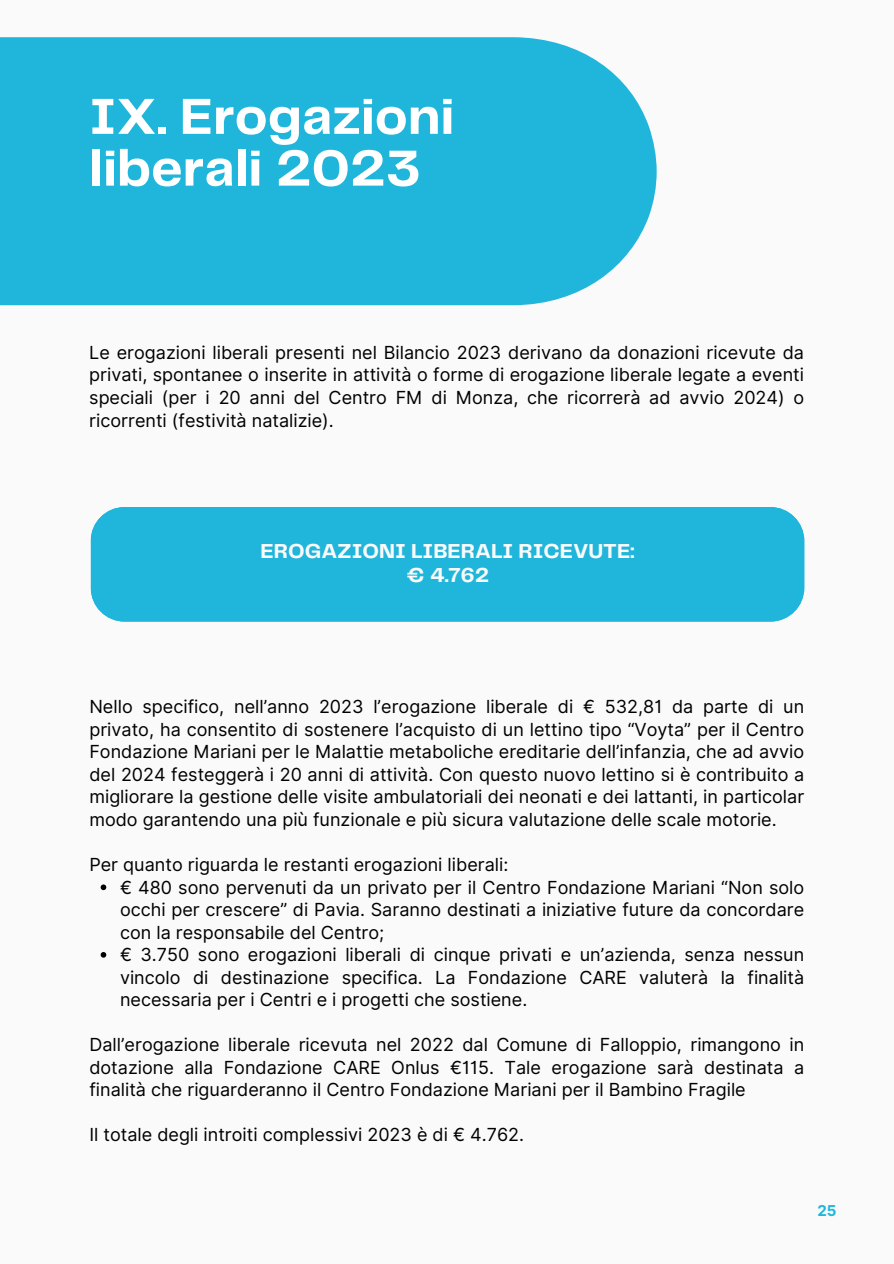
<style>
.page{position:relative;width:894px;height:1264px;background:#fff}
.page>*{position:absolute;margin:0;border:0;box-sizing:border-box;transform-origin:0 0}
.t1{font:700 52.5px/51.8px "Telegraf";color:#fff}
.t2{font:700 21px/24.8px "Telegraf";color:#fafafa;text-align:center}
.t3{font:18px/22.5px "Inter";color:#000001;text-align:justify}
.t4{font:700 15px "Inter";color:#20b6db}
</style>
<div class="page">
<div style="left:0;top:0;width:893px;height:1263px;background:#fafafa"></div>
<div style="left:0;top:37px;width:656px;height:268px;background:#20b6db"></div>
<svg style="left:101px;top:884px;width:5px;height:6px"></svg>
<svg style="left:101px;top:952px;width:5px;height:5px"></svg>
<div style="left:91px;top:507px;width:713px;height:114px;background:#20b6db"></div>
<h1 class="t1" style="left:89px;top:93px;width:366px">IX. Erogazioni liberali 2023</h1>
<p class="t3" style="left:89px;top:341px;width:716px">Le erogazioni liberali presenti nel Bilancio 2023 derivano da donazioni ricevute da privati, spontanee o inserite in attività o forme di erogazione liberale legate a eventi speciali (per i 20 anni del Centro FM di Monza, che ricorrerà ad avvio 2024) o ricorrenti (festività natalizie).</p>
<p class="t2" style="left:260px;top:539px;width:375px">EROGAZIONI LIBERALI RICEVUTE: € 4.762</p>
<h2 class="t3" style="left:89px;top:695px;width:716px">Nello specifico, nell’anno 2023 l’erogazione liberale di € 532,81 da parte di un privato, ha consentito di sostenere l’acquisto di un lettino tipo “Voyta” per il Centro Fondazione Mariani per le Malattie metaboliche ereditarie dell’infanzia, che ad avvio del 2024 festeggerà i 20 anni di attività. Con questo nuovo lettino si è contribuito a migliorare la gestione delle visite ambulatoriali dei neonati e dei lattanti, in particolar modo garantendo una più funzionale e più sicura valutazione delle scale motorie.</h2>
<p class="t3" style="left:89px;top:853px;width:420px">Per quanto riguarda le restanti erogazioni liberali:</p>
<p class="t3" style="left:120px;top:875px;width:685px">€ 480 sono pervenuti da un privato per il Centro Fondazione Mariani “Non solo occhi per crescere” di Pavia. Saranno destinati a iniziative future da concordare con la responsabile del Centro;</p>
<p class="t3" style="left:120px;top:943px;width:685px">€ 3.750 sono erogazioni liberali di cinque privati e un’azienda, senza nessun vincolo di destinazione specifica. La Fondazione CARE valuterà la finalità necessaria per i Centri e i progetti che sostiene.</p>
<p class="t3" style="left:89px;top:1033px;width:716px">Dall’erogazione liberale ricevuta nel 2022 dal Comune di Falloppio, rimangono in dotazione alla Fondazione CARE Onlus €115. Tale erogazione sarà destinata a finalità che riguarderanno il Centro Fondazione Mariani per il Bambino Fragile</p>
<p class="t3" style="left:89px;top:1123px;width:436px">Il totale degli introiti complessivi 2023 è di € 4.762.</p>
<p class="t4" style="left:817px;top:1201px;width:21px">25</p>
</div>
